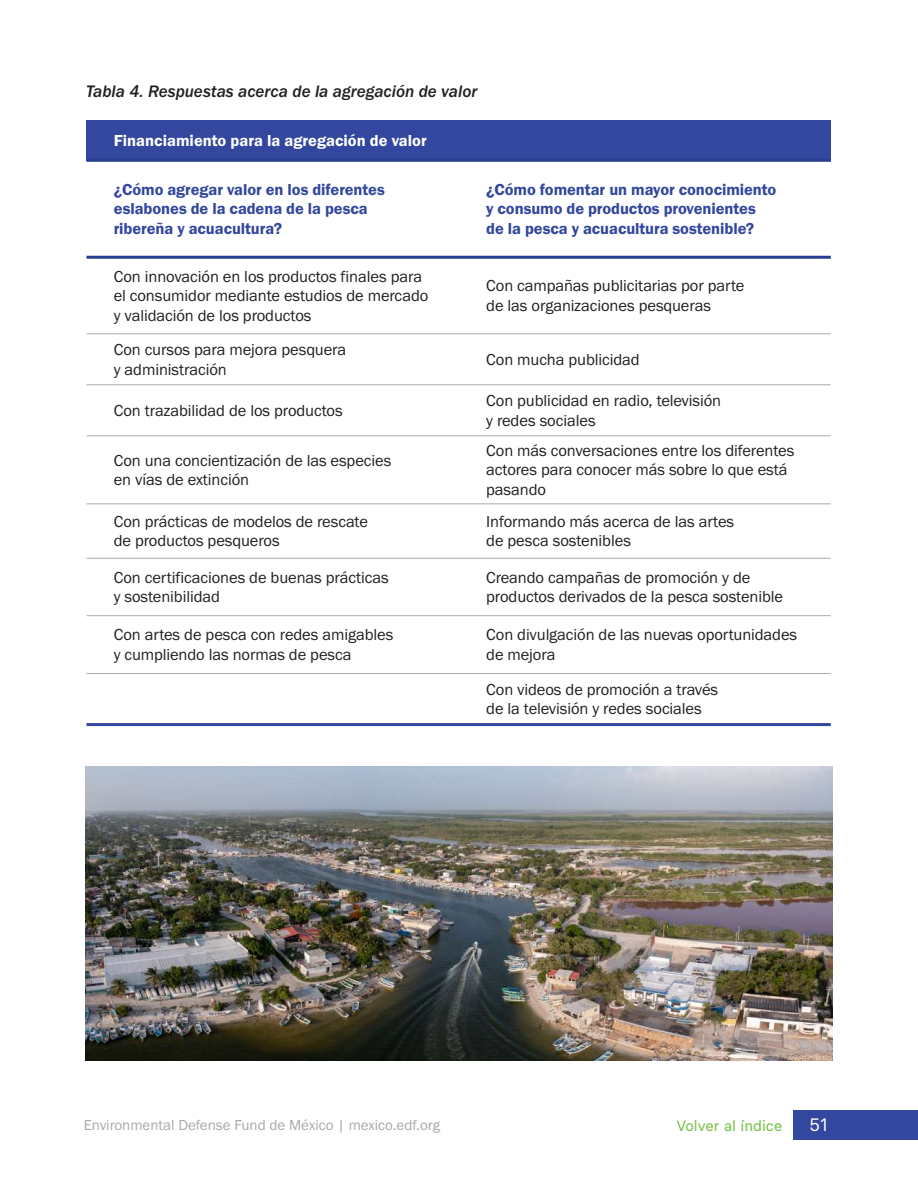
<style>
.page{position:relative;width:918px;height:1188px;background:#fff}
.page>*{position:absolute;margin:0;border:0;box-sizing:border-box;transform-origin:0 0}
.t1{font:18px "Basier Circle";color:#fff}
.t2{font:17.25px "Franklin Gothic URW Med Ita";color:#231f20}
.t3{font:16.5px/19.5px "Franklin Gothic URW Boo";letter-spacing:-.005em;color:#231f20}
.t4{font:16.5px/19.5px "Franklin Gothic URW Dem";letter-spacing:-.005em;color:#32479d}
.t5{font:16.5px "Franklin Gothic URW Dem";color:#fff}
.t6{font:15px "Franklin Gothic URW Boo";color:#a8a9ad}
.t7{font:15px "Basier Circle";color:#74bf43}
</style>
<div class="page">
<div style="left:793px;top:1110px;width:125px;height:30px;background:#32479d"></div>
<div style="left:87px;top:120px;width:744px;height:40px;background:#32479d"></div>
<hr style="left:87px;top:159px;width:372px;height:3px;background:#253f8e">
<hr style="left:459px;top:159px;width:372px;height:3px;background:#253f8e">
<hr style="left:87px;top:256px;width:372px;height:3px;background:#253f8e">
<hr style="left:459px;top:256px;width:372px;height:3px;background:#253f8e">
<hr style="left:87px;top:333px;width:372px;height:1px;background:#a8a9ad">
<hr style="left:459px;top:333px;width:372px;height:1px;background:#a8a9ad">
<hr style="left:87px;top:384px;width:372px;height:1px;background:#a8a9ad">
<hr style="left:459px;top:384px;width:372px;height:1px;background:#a8a9ad">
<hr style="left:87px;top:435px;width:372px;height:1px;background:#a8a9ad">
<hr style="left:459px;top:435px;width:372px;height:1px;background:#a8a9ad">
<hr style="left:87px;top:503px;width:372px;height:1px;background:#a8a9ad">
<hr style="left:459px;top:503px;width:372px;height:1px;background:#a8a9ad">
<hr style="left:87px;top:558px;width:372px;height:1px;background:#a8a9ad">
<hr style="left:459px;top:558px;width:372px;height:1px;background:#a8a9ad">
<hr style="left:87px;top:615px;width:372px;height:1px;background:#a8a9ad">
<hr style="left:459px;top:615px;width:372px;height:1px;background:#a8a9ad">
<hr style="left:87px;top:673px;width:372px;height:1px;background:#a8a9ad">
<hr style="left:459px;top:673px;width:372px;height:1px;background:#a8a9ad">
<hr style="left:87px;top:723px;width:372px;height:3px;background:#32479d">
<hr style="left:459px;top:723px;width:372px;height:3px;background:#32479d">
<img style="left:85px;top:766px;width:748px;height:294px">
<p class="t2" style="left:86px;top:81px;width:393px">Tabla 4. Respuestas acerca de la agregación de valor</p>
<p class="t5" style="left:114px;top:130px;width:315px">Financiamiento para la agregación de valor</p>
<p class="t4" style="left:114px;top:179px;width:273px">¿Cómo agregar valor en los diferentes eslabones de la cadena de la pesca ribereña y acuacultura?</p>
<p class="t4" style="left:486px;top:179px;width:292px">¿Cómo fomentar un mayor conocimiento y consumo de productos provenientes de la pesca y acuacultura sostenible?</p>
<p class="t3" style="left:114px;top:266px;width:316px">Con innovación en los productos finales para el consumidor mediante estudios de mercado y validación de los productos</p>
<p class="t3" style="left:486px;top:276px;width:260px">Con campañas publicitarias por parte de las organizaciones pesqueras</p>
<p class="t3" style="left:114px;top:339px;width:234px">Con cursos para mejora pesquera y administración</p>
<p class="t3" style="left:486px;top:349px;width:155px">Con mucha publicidad</p>
<p class="t3" style="left:114px;top:400px;width:230px">Con trazabilidad de los productos</p>
<p class="t3" style="left:486px;top:391px;width:236px">Con publicidad en radio, televisión y redes sociales</p>
<p class="t3" style="left:114px;top:450px;width:279px">Con una concientización de las especies en vías de extinción</p>
<p class="t3" style="left:486px;top:440px;width:310px">Con más conversaciones entre los diferentes actores para conocer más sobre lo que está pasando</p>
<p class="t3" style="left:114px;top:511px;width:256px">Con prácticas de modelos de rescate de productos pesqueros</p>
<p class="t3" style="left:486px;top:511px;width:250px">Informando más acerca de las artes de pesca sostenibles</p>
<p class="t3" style="left:114px;top:567px;width:277px">Con certificaciones de buenas prácticas y sostenibilidad</p>
<p class="t3" style="left:486px;top:567px;width:298px">Creando campañas de promoción y de productos derivados de la pesca sostenible</p>
<p class="t3" style="left:114px;top:625px;width:281px">Con artes de pesca con redes amigables y cumpliendo las normas de pesca</p>
<p class="t3" style="left:486px;top:625px;width:313px">Con divulgación de las nuevas oportunidades de mejora</p>
<p class="t3" style="left:486px;top:679px;width:233px">Con videos de promoción a través de la televisión y redes sociales</p>
<p class="t6" style="left:84px;top:1116px;width:358px">Environmental Defense Fund de México | mexico.edf.org</p>
<p class="t7" style="left:677px;top:1116px;width:107px">Volver al índice</p>
<p class="t1" style="left:810px;top:1113px;width:20px">51</p>
</div>
